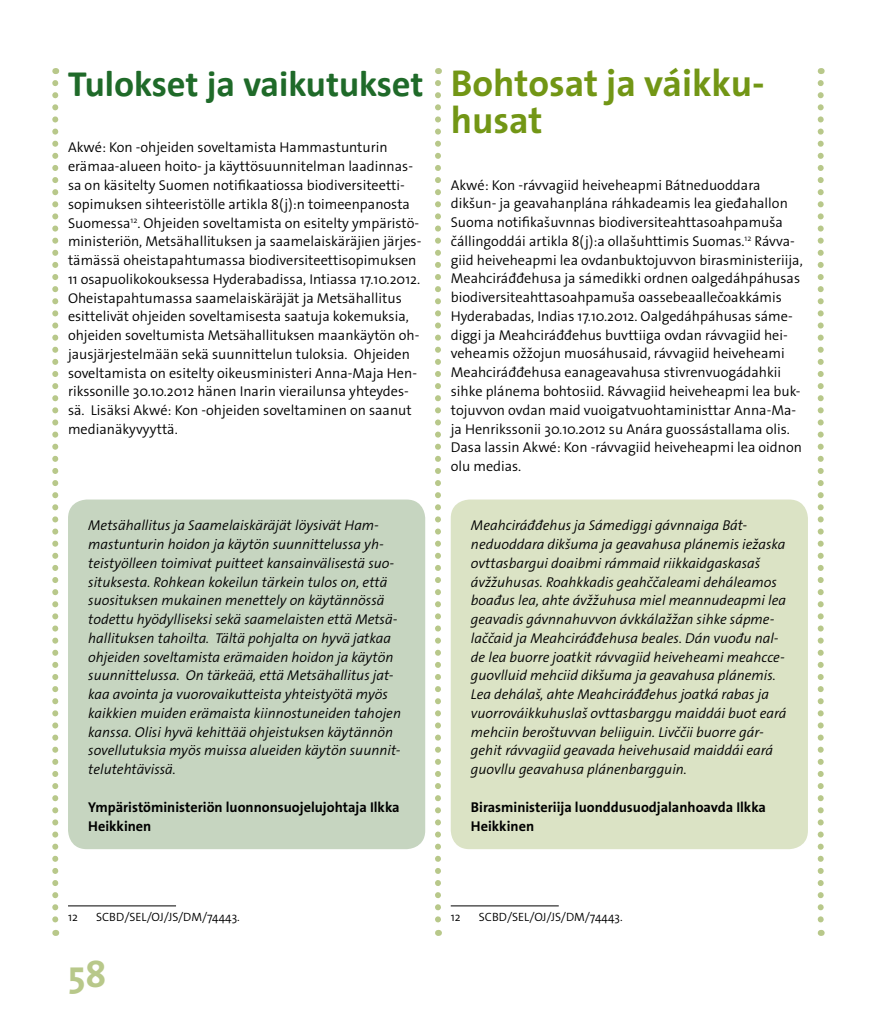
<style>
.page{position:relative;width:893px;height:1021px;background:#fff}
.page>*{position:absolute;margin:0;border:0;box-sizing:border-box;transform-origin:0 0}
.t1{font:700 37.5px/37.5px "The Sans Os F";color:#729615}
.t2{font:700 37.5px "Calibri";color:#1f6a29}
.t3{font:700 37.5px "The Sans Os F";color:#b8c88a}
.t4{font:300 14.25px/18.8px "The Sans Os F";color:#000}
.t5{font:italic 300 14.25px/18.8px "The Sans Os F";color:#000}
.t6{font:700 14.25px/18.8px "The Sans Os F";color:#000}
.t7{font:300 12px "The Sans Os F";color:#000}
</style>
<div class="page">
<svg style="left:435px;top:83px;width:6px;height:852px"></svg>
<svg style="left:818px;top:83px;width:6px;height:852px"></svg>
<svg style="left:52px;top:83px;width:6px;height:852px"></svg>
<hr style="left:68px;top:905px;width:108px;height:1px;background:#000">
<hr style="left:451px;top:905px;width:108px;height:1px;background:#000">
<div style="left:68px;top:499px;width:357px;height:350px;background:#c6d5c0;border-radius:19px"></div>
<div style="left:451px;top:499px;width:357px;height:350px;background:#dbe3c5;border-radius:19px"></div>
<p class="t2" style="left:68px;top:60px;width:357px">Tulokset ja vaikutukset</p>
<p class="t4" style="left:68px;top:138px;width:355px">Akwé: Kon -ohjeiden soveltamista Hammastunturin erämaa-alueen hoito- ja käyttösuunnitelman laadinnas&shy;sa on käsitelty Suomen notifikaatiossa biodiversiteetti&shy;sopimuksen sihteeristölle artikla 8(j):n toimeenpanosta Suomessa<sup>12</sup>. Ohjeiden soveltamista on esitelty ympäristö&shy;ministeriön, Metsähallituksen ja saamelaiskäräjien järjes&shy;tämässä oheistapahtumassa biodiversiteettisopimuksen 11 osapuolikokouksessa Hyderabadissa, Intiassa 17.10.2012.<br>Oheistapahtumassa saamelaiskäräjät ja Metsähallitus esittelivät ohjeiden soveltamisesta saatuja kokemuksia, ohjeiden soveltumista Metsähallituksen maankäytön oh&shy;jausjärjestelmään sekä suunnittelun tuloksia. Ohjeiden soveltamista on esitelty oikeusministeri Anna-Maja Hen&shy;rikssonille 30.10.2012 hänen Inarin vierailunsa yhteydes&shy;sä. Lisäksi Akwé: Kon -ohjeiden soveltaminen on saanut medianäkyvyyttä.</p>
<p class="t5" style="left:88px;top:516px;width:314px">Metsähallitus ja Saamelaiskäräjät löysivät Ham&shy;mastunturin hoidon ja käytön suunnittelussa yh&shy;teistyölleen toimivat puitteet kansainvälisestä suo&shy;situksesta. Rohkean kokeilun tärkein tulos on, että suosituksen mukainen menettely on käytännössä todettu hyödylliseksi sekä saamelaisten että Metsä&shy;hallituksen tahoilta. Tältä pohjalta on hyvä jatkaa ohjeiden soveltamista erämaiden hoidon ja käytön suunnittelussa. On tärkeää, että Metsähallitus jat&shy;kaa avointa ja vuorovaikutteista yhteistyötä myös kaikkien muiden erämaista kiinnostuneiden tahojen kanssa. Olisi hyvä kehittää ohjeistuksen käytännön sovellutuksia myös muissa alueiden käytön suunnit&shy;telutehtävissä.</p>
<p class="t6" style="left:88px;top:797px;width:313px">Ympäristöministeriön luonnonsuojelujohtaja Ilkka<br>Heikkinen</p>
<p class="t1" style="left:451px;top:65px;width:312px">Bohtosat ja váikku&shy;husat</p>
<p class="t4" style="left:451px;top:175px;width:353px">Akwé: Kon -rávvagiid heiveheapmi Bátneduoddara dikšun- ja geavahanplána ráhkadeamis lea gieđahallon Suoma notifikašuvnnas biodiversiteahttasoahpamuša čállingoddái artikla 8(j):a ollašuhttimis Suomas.<sup>12</sup> Rávva&shy;giid heiveheapmi lea ovdanbuktojuvvon birasministeriija, Meahciráđđehusa ja sámedikki ordnen oalgedáhpáhusas biodiversiteahttasoahpamuša oassebeaallečoakkámis Hyderabadas, Indias 17.10.2012. Oalgedáhpáhusas sáme&shy;diggi ja Meahciráđđehus buvttiiga ovdan rávvagiid hei&shy;veheamis ožžojun muosáhusaid, rávvagiid heiveheami Meahciráđđehusa eanageavahusa stivrenvuogádahkii sihke plánema bohtosiid. Rávvagiid heiveheapmi lea buk&shy;tojuvvon ovdan maid vuoigatvuohtaministtar Anna-Ma&shy;ja Henrikssonii 30.10.2012 su Anára guossástallama olis.<br>Dasa lassin Akwé: Kon -rávvagiid heiveheapmi lea oidnon olu medias.</p>
<p class="t5" style="left:471px;top:516px;width:317px">Meahciráđđehus ja Sámediggi gávnnaiga Bát&shy;neduoddara dikšuma ja geavahusa plánemis iežaska ovttasbargui doaibmi rámmaid riikkaidgaskasaš ávžžuhusas. Roahkkadis geahččaleami deháleamos boađus lea, ahte ávžžuhusa miel meannudeapmi lea geavadis gávnnahuvvon ávkkálažžan sihke sápme&shy;laččaid ja Meahciráđđehusa beales. Dán vuođu nal&shy;de lea buorre joatkit rávvagiid heiveheami meahcce&shy;guovlluid mehciid dikšuma ja geavahusa plánemis.<br>Lea dehálaš, ahte Meahciráđđehus joatká rabas ja vuorrováikkuhuslaš ovttasbarggu maiddái buot eará mehciin beroštuvvan beliiguin. Livččii buorre gár&shy;gehit rávvagiid geavada heivehusaid maiddái eará guovllu geavahusa plánenbargguin.</p>
<p class="t6" style="left:471px;top:797px;width:297px">Birasministeriija luonddusuodjalanhoavda Ilkka<br>Heikkinen</p>
<p class="t7" style="left:68px;top:909px;width:11px">12</p>
<p class="t7" style="left:96px;top:909px;width:145px">SCBD/SEL/OJ/JS/DM/74443.</p>
<p class="t3" style="left:68px;top:949px;width:40px">58</p>
<p class="t7" style="left:451px;top:909px;width:11px">12</p>
<p class="t7" style="left:479px;top:909px;width:145px">SCBD/SEL/OJ/JS/DM/74443.</p>
</div>
